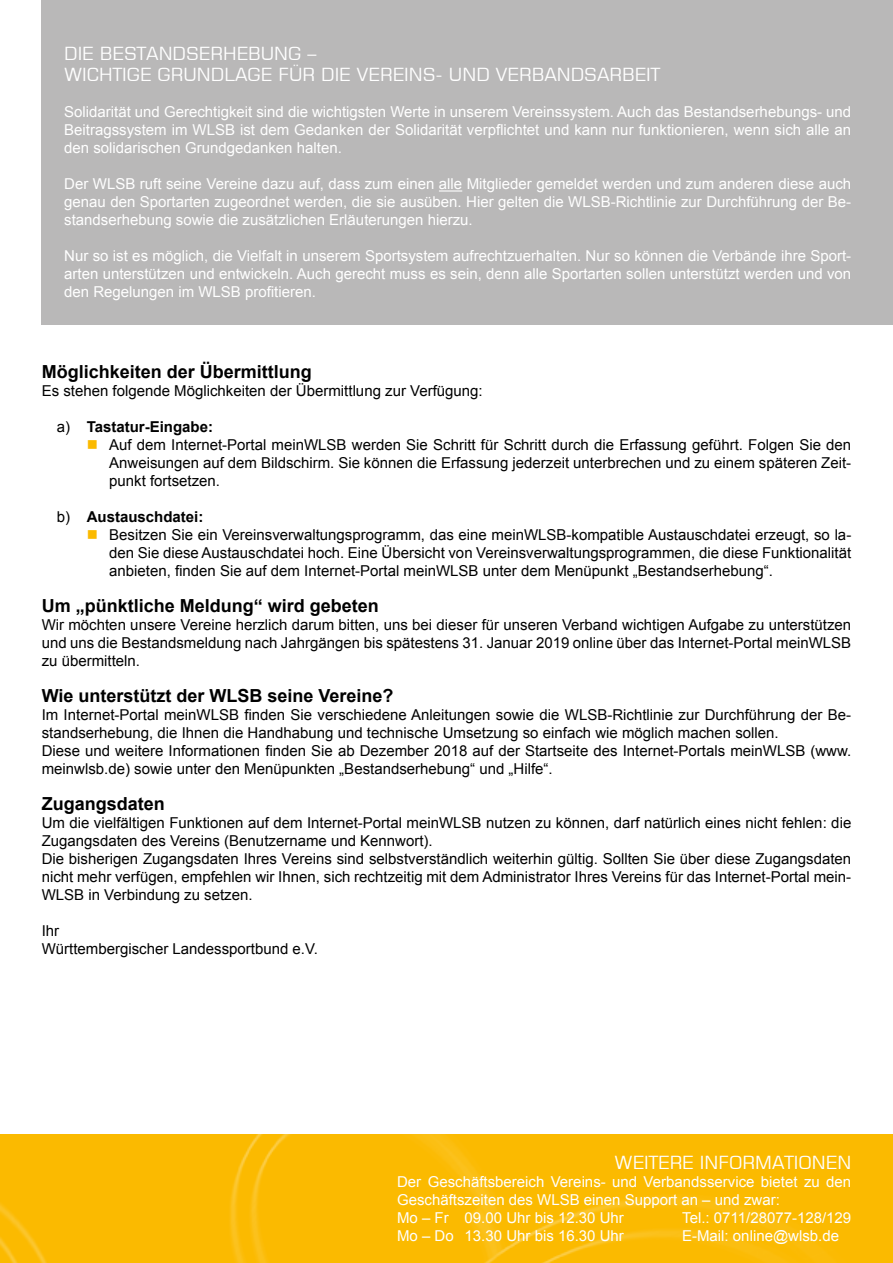
<style>
.page{position:relative;width:893px;height:1263px;background:#fff}
.page>*{position:absolute;margin:0;border:0;box-sizing:border-box;transform-origin:0 0}
.t1{font:700 18px "Arial";color:#000}
.t2{font:18px/21.6px "Square 721 BT";color:#fff}
.t3{font:15px/18px "Arial";color:#000}
.t4{font:15px/18px "Arial";color:#fff;text-align:justify}
.s1{font-weight:700}
</style>
<div class="page">
<img style="left:0;top:1134px;width:893px;height:129px">
<div style="left:42px;top:0;width:851px;height:324px;background:#b9b8b8"></div>
<hr style="left:439px;top:190px;width:23px;height:2px;background:#fff">
<p class="t2" style="left:64px;top:42px;width:598px">DIE BESTANDSERHEBUNG –<br>WICHTIGE GRUNDLAGE FÜR DIE VEREINS- UND VERBANDSARBEIT</p>
<p class="t4" style="left:64px;top:103px;width:789px">Solidarität und Gerechtigkeit sind die wichtigsten Werte in unserem Vereinssystem. Auch das Bestandserhebungs- und Beitragssystem im WLSB ist dem Gedanken der Solidarität verpflichtet und kann nur funktionieren, wenn sich alle an den solidarischen Grundgedanken halten.</p>
<p class="t4" style="left:64px;top:175px;width:789px">Der WLSB ruft seine Vereine dazu auf, dass zum einen alle Mitglieder gemeldet werden und zum anderen diese auch genau den Sportarten zugeordnet werden, die sie ausüben. Hier gelten die WLSB-Richtlinie zur Durchführung der Be&shy;standserhebung sowie die zusätzlichen Erläuterungen hierzu.</p>
<p class="t4" style="left:64px;top:247px;width:789px">Nur so ist es möglich, die Vielfalt in unserem Sportsystem aufrechtzuerhalten. Nur so können die Verbände ihre Sport&shy;arten unterstützen und entwickeln. Auch gerecht muss es sein, denn alle Sportarten sollen unterstützt werden und von den Regelungen im WLSB profitieren.</p>
<p class="t1" style="left:42px;top:359px;width:272px">Möglichkeiten der Übermittlung</p>
<p class="t3" style="left:42px;top:382px;width:443px">Es stehen folgende Möglichkeiten der Übermittlung zur Verfügung:</p>
<p class="t3" style="left:109px;top:418px;width:744px;text-indent:-52px">a) <span class="s1">Tastatur-Eingabe:<br></span>Auf dem Internet-Portal meinWLSB werden Sie Schritt für Schritt durch die Erfassung geführt. Folgen Sie den Anweisungen auf dem Bildschirm. Sie können die Erfassung jederzeit unterbrechen und zu einem späteren Zeit&shy;punkt fortsetzen.</p>
<p class="t3" style="left:109px;top:508px;width:744px;text-indent:-52px">b) <span class="s1">Austauschdatei:<br></span>Besitzen Sie ein Vereinsverwaltungsprogramm, das eine meinWLSB-kompatible Austauschdatei erzeugt, so la&shy;den Sie diese Austauschdatei hoch. Eine Übersicht von Vereinsverwaltungsprogrammen, die diese Funktionalität anbieten, finden Sie auf dem Internet-Portal meinWLSB unter dem Menüpunkt „Bestandserhebung“.</p>
<p class="t1" style="left:42px;top:593px;width:339px">Um „pünktliche Meldung“ wird gebeten</p>
<p class="t3" style="left:42px;top:616px;width:811px;text-align:justify">Wir möchten unsere Vereine herzlich darum bitten, uns bei dieser für unseren Verband wichtigen Aufgabe zu unterstützen und uns die Bestandsmeldung nach Jahrgängen bis spätestens 31. Januar 2019 online über das Internet-Portal meinWLSB zu übermitteln.</p>
<p class="t1" style="left:42px;top:683px;width:353px">Wie unterstützt der WLSB seine Vereine?</p>
<p class="t3" style="left:42px;top:706px;width:811px">Im Internet-Portal meinWLSB finden Sie verschiedene Anleitungen sowie die WLSB-Richtlinie zur Durchführung der Be&shy;standserhebung, die Ihnen die Handhabung und technische Umsetzung so einfach wie möglich machen sollen.<br>Diese und weitere Informationen finden Sie ab Dezember 2018 auf der Startseite des Internet-Portals meinWLSB (www. meinwlsb.de) sowie unter den Menüpunkten „Bestandserhebung“ und „Hilfe“.</p>
<p class="t1" style="left:42px;top:791px;width:125px">Zugangsdaten</p>
<p class="t3" style="left:42px;top:814px;width:811px">Um die vielfältigen Funktionen auf dem Internet-Portal meinWLSB nutzen zu können, darf natürlich eines nicht fehlen: die Zugangsdaten des Vereins (Benutzername und Kennwort).<br>Die bisherigen Zugangsdaten Ihres Vereins sind selbstverständlich weiterhin gültig. Sollten Sie über diese Zugangsdaten nicht mehr verfügen, empfehlen wir Ihnen, sich rechtzeitig mit dem Administrator Ihres Vereins für das Internet-Portal mein-WLSB in Verbindung zu setzen.</p>
<p class="t3" style="left:42px;top:922px;width:278px">Ihr<br>Württembergischer Landessportbund e.V.</p>
<p class="t2" style="left:615px;top:1152px;width:238px">WEITERE INFORMATIONEN</p>
<p class="t4" style="left:397px;top:1173px;width:456px;text-align:left">Der Geschäftsbereich Vereins- und Verbandsservice bietet zu den<br>Geschäftszeiten des WLSB einen Support an – und zwar:<br>Mo – Fr 09.00 Uhr bis 12.30 Uhr</p>
<p class="t4" style="left:682px;top:1209px;width:171px">Tel.: 0711/28077-128/129</p>
<p class="t4" style="left:397px;top:1227px;width:228px">Mo – Do 13.30 Uhr bis 16.30 Uhr</p>
<p class="t4" style="left:682px;top:1227px;width:158px">E-Mail: online@wlsb.de</p>
</div>
